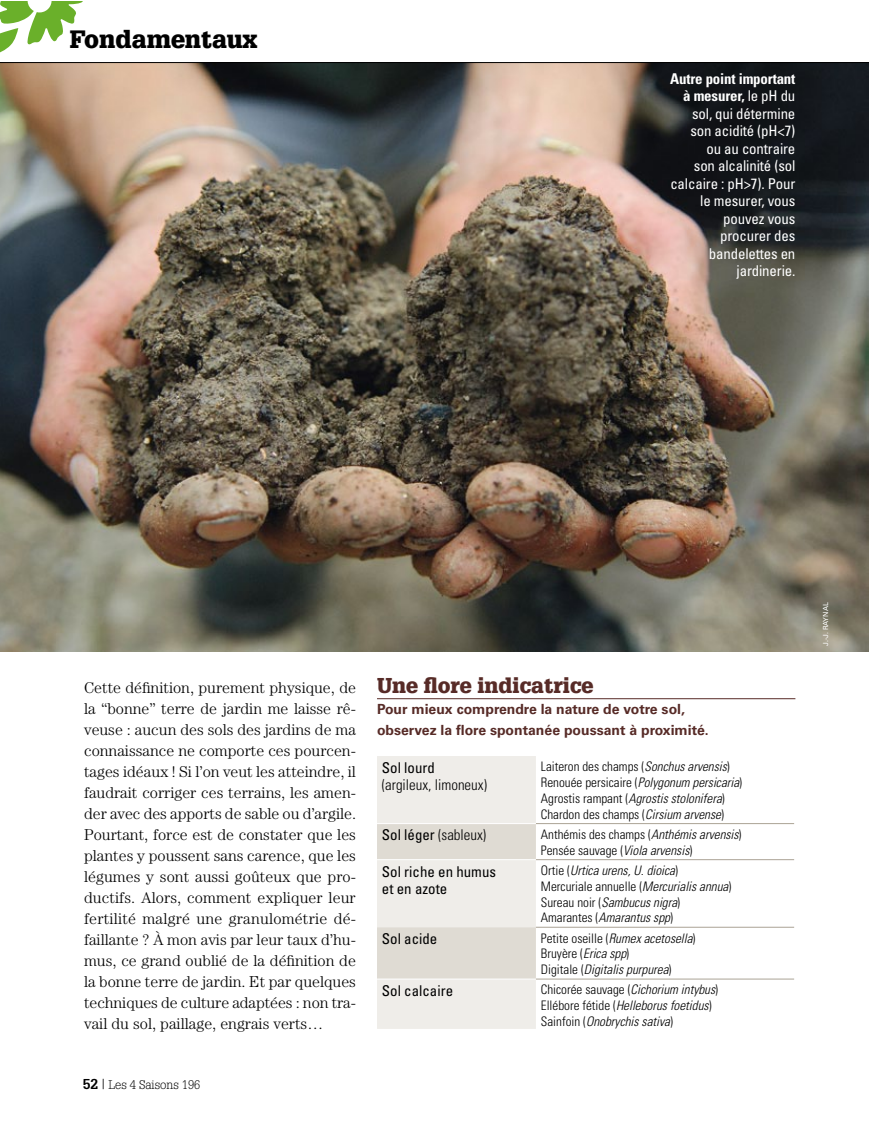
<style>
.page{position:relative;width:869px;height:1141px;background:#fff}
.page>*{position:absolute;margin:0;border:0;box-sizing:border-box;transform-origin:0 0}
.t1{font:900 24.5px "Glypha";color:#000}
.t2{font:900 21px "Glypha";color:#572b27}
.t3{font:300 15.75px/21px "Century";color:#000;text-align:justify}
.t4{font:condensed 14.88px/17.5px "Univers";letter-spacing:-.01em;color:#fff;text-align:right}
.t5{font:condensed 14.88px/17.5px "Univers";color:#000}
.t6{font:300 condensed 14.88px "Univers";color:#000}
.t7{font:700 14px/21px "Univers";color:#572b27}
.t8{font:italic 300 condensed 13.12px/15.8px "Univers";color:#000}
.t9{font:300 condensed 13.12px/15.8px "Univers";color:#000}
.t10{font:300 12.25px "Glypha";color:#000}
.t11{font:7px "Univers";color:#fff}
.s1{font-weight:700}
.s2{font-weight:700;font-size:14px}
.s3{font-size:14px}
.s4{font-style:italic}
.s5{font-weight:400}
.s6{font-style:normal}
</style>
<div class="page">
<img style="left:0;top:63px;width:868px;height:588px">
<div style="left:377px;top:756px;width:158px;height:273px;background:#efede9"></div>
<svg style="left:377px;top:824px;width:158px;height:155px;background:#e6e3dc"></svg>
<hr style="left:535px;top:823px;width:258px;height:1px;background:#aba395">
<hr style="left:535px;top:859px;width:258px;height:1px;background:#aba395">
<hr style="left:535px;top:927px;width:258px;height:1px;background:#aba395">
<hr style="left:535px;top:979px;width:258px;height:1px;background:#aba395">
<hr style="left:377px;top:823px;width:158px;height:1px;background:#fff">
<hr style="left:377px;top:979px;width:158px;height:1px;background:#fff">
<hr style="left:377px;top:859px;width:158px;height:1px;background:#fff">
<hr style="left:377px;top:698px;width:418px;height:1px;background:#572b27">
<hr style="left:0;top:62px;width:868px;height:1px;background:#000">
<svg style="left:0;top:2px;width:82px;height:51px"></svg>
<h1 class="t1" style="left:69px;top:24px;width:189px">Fondamentaux</h1>
<p class="t4" style="left:669px;top:70px;width:127px"><span class="s1">Autre point important à mesurer,</span> le pH du sol, qui détermine son acidité (pH&lt;7)<br>ou au contraire<br>son alcalinité (sol calcaire : pH&gt;7). Pour le mesurer, vous pouvez vous procurer des bandelettes en jardinerie.</p>
<p class="t3" style="left:84px;top:677px;width:273px">Cette définition, purement physique, de la “bonne” terre de jardin me laisse rê&shy;veuse : aucun des sols des jardins de ma connaissance ne comporte ces pourcen&shy;tages idéaux ! Si l’on veut les atteindre, il faudrait corriger ces terrains, les amen&shy;der avec des apports de sable ou d’argile.<br>Pourtant, force est de constater que les plantes y poussent sans carence, que les légumes y sont aussi goûteux que pro&shy;ductifs. Alors, comment expliquer leur fertilité malgré une granulométrie dé&shy;faillante ? À mon avis par leur taux d’hu&shy;mus, ce grand oublié de la définition de la bonne terre de jardin. Et par quelques techniques de culture adaptées : non tra&shy;vail du sol, paillage, engrais verts…</p>
<p class="t10" style="left:83px;top:1078px;width:119px"><span class="s2">52</span> <span class="s3">|</span> Les 4 Saisons 196</p>
<h2 class="t2" style="left:377px;top:673px;width:217px">Une flore indicatrice</h2>
<p class="t7" style="left:377px;top:699px;width:333px">Pour mieux comprendre la nature de votre sol, observez la flore spontanée poussant à proximité.</p>
<p class="t5" style="left:382px;top:759px;width:54px">Sol lourd</p>
<p class="t6" style="left:382px;top:776px;width:106px">(argileux, limoneux)</p>
<p class="t9" style="left:540px;top:759px;width:203px">Laiteron des champs (<span class="s4">Sonchus arvensis</span>)<br>Renouée persicaire (<span class="s4">Polygonum persicaria</span>)<br>Agrostis rampant (<span class="s4">Agrostis stolonifera</span>)<br>Chardon des champs (<span class="s4">Cirsium arvense</span>)</p>
<p class="t6" style="left:382px;top:826px;width:106px"><span class="s5">Sol léger</span> (sableux)</p>
<p class="t9" style="left:540px;top:826px;width:202px">Anthémis des champs (<span class="s4">Anthémis arvensis</span>)<br>Pensée sauvage (<span class="s4">Viola arvensis</span>)</p>
<p class="t5" style="left:382px;top:862px;width:116px">Sol riche en humus et en azote</p>
<p class="t8" style="left:540px;top:863px;width:192px"><span class="s6">Ortie (</span>Urtica urens, U. dioica<span class="s6">)<br>Mercuriale annuelle (</span>Mercurialis annua<span class="s6">)<br>Sureau noir (</span>Sambucus nigra<span class="s6">)<br>Amarantes (</span>Amarantus spp<span class="s6">)</span></p>
<p class="t5" style="left:382px;top:930px;width:57px">Sol acide</p>
<p class="t8" style="left:540px;top:930px;width:156px"><span class="s6">Petite oseille (</span>Rumex acetosella<span class="s6">)<br>Bruyère (</span>Erica spp<span class="s6">)<br>Digitale (</span>Digitalis purpurea<span class="s6">)</span></p>
<p class="t5" style="left:382px;top:982px;width:73px">Sol calcaire</p>
<p class="t8" style="left:540px;top:982px;width:179px"><span class="s6">Chicorée sauvage (</span>Cichorium intybus<span class="s6">)<br>Ellébore fétide (</span>Helleborus foetidus<span class="s6">)<br>Sainfoin (</span>Onobrychis sativa<span class="s6">)</span></p>
<p class="t11" style="left:821px;top:646px;width:45px;rotate:-90deg">J.-J. RAYNAL</p>
</div>
